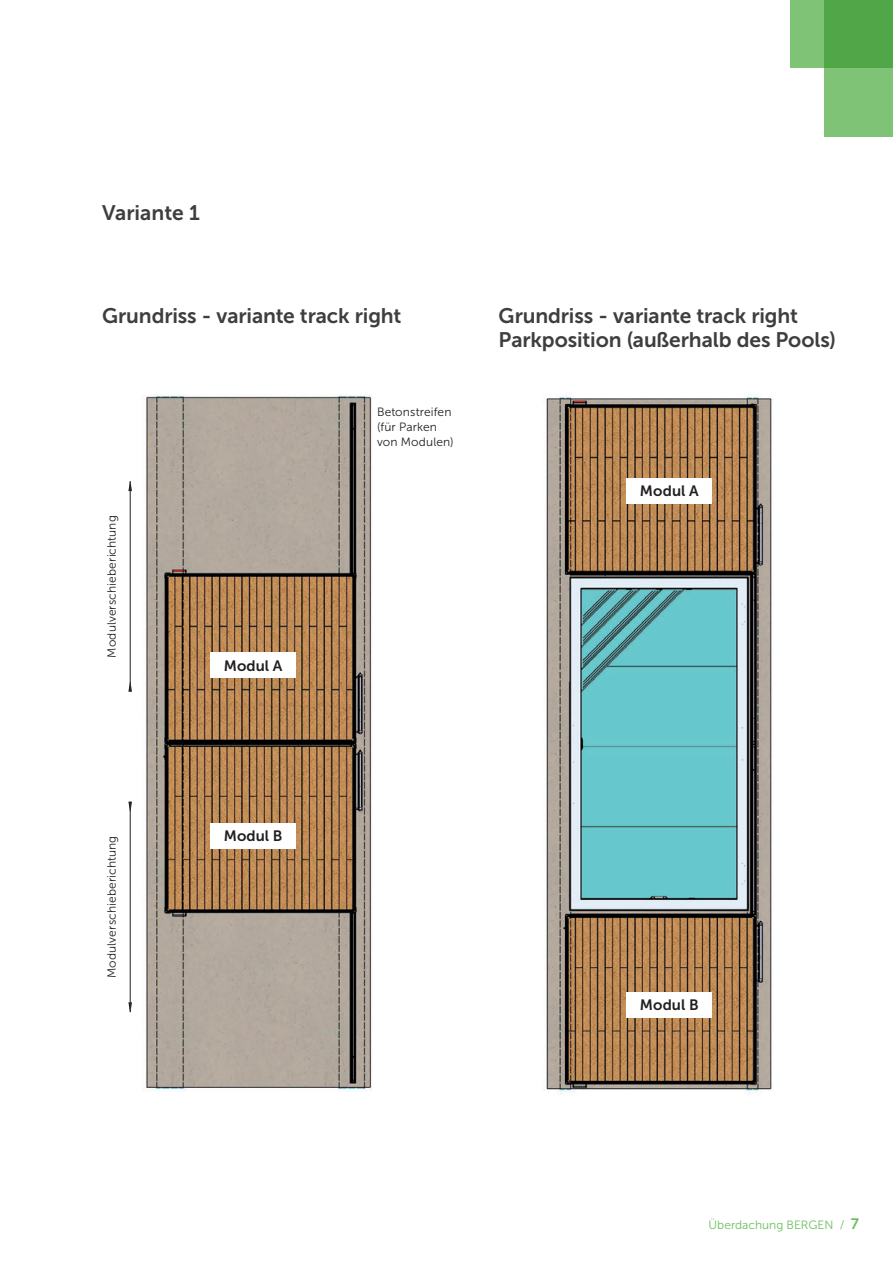
<style>
.page{position:relative;width:893px;height:1263px;background:#fff}
.page>*{position:absolute;margin:0;border:0;box-sizing:border-box;transform-origin:0 0}
.h2_Header{font:21px "Museo Sans 700";letter-spacing:-.005em;color:#3e3e3f}
.t1{font:15px "Museo Sans 700";letter-spacing:.005em;color:#231f20}
.t2{font:12px/15px "Museo Sans 300";letter-spacing:.01em;color:#231f20}
.t3{font:12px "Museo Sans 300";color:#6abf5d}
.s1{font-family:"Museo Sans 700";font-size:15px}
</style>
<div class="page">
<div style="left:790px;top:0;width:103px;height:68px;background:#7fc376"></div>
<svg style="left:824px;top:0;width:69px;height:137px;background:#68b55e"></svg>
<img style="left:144px;top:395px;width:228px;height:696px">
<img style="left:546px;top:394px;width:227px;height:700px">
<hr style="left:130px;top:481px;width:1px;height:211px;background:#231f20">
<svg style="left:128px;top:481px;width:4px;height:10px"></svg>
<svg style="left:128px;top:682px;width:4px;height:10px"></svg>
<hr style="left:130px;top:802px;width:1px;height:210px;background:#231f20">
<svg style="left:128px;top:1002px;width:4px;height:10px"></svg>
<svg style="left:128px;top:802px;width:4px;height:9px"></svg>
<div style="left:211px;top:653px;width:85px;height:25px;background:#fff"></div>
<div style="left:211px;top:823px;width:85px;height:25px;background:#fff"></div>
<div style="left:627px;top:478px;width:85px;height:25px;background:#fff"></div>
<div style="left:627px;top:992px;width:85px;height:25px;background:#fff"></div>
<p class="h2_Header" style="left:102px;top:201px;width:99px">Variante 1</p>
<p class="h2_Header" style="left:102px;top:304px;width:301px">Grundriss - variante track right</p>
<p class="h2_Header" style="left:499px;top:304px;width:301px">Grundriss - variante track right</p>
<p class="h2_Header" style="left:499px;top:328px;width:339px">Parkposition (außerhalb des Pools)</p>
<p class="t2" style="left:104px;top:658px;width:144px;rotate:-90deg">Modulverschieberichtung</p>
<p class="t2" style="left:104px;top:978px;width:144px;rotate:-90deg">Modulverschieberichtung</p>
<p class="t1" style="left:224px;top:657px;width:60px">Modul A</p>
<p class="t1" style="left:224px;top:828px;width:60px">Modul B</p>
<p class="t2" style="left:377px;top:405px;width:78px">Betonstreifen (für Parken von Modulen)</p>
<p class="t1" style="left:640px;top:483px;width:60px">Modul A</p>
<p class="t1" style="left:640px;top:997px;width:60px">Modul B</p>
<p class="t3" style="left:709px;top:1218px;width:152px">Überdachung BERGEN / <span class="s1">7</span></p>
</div>
